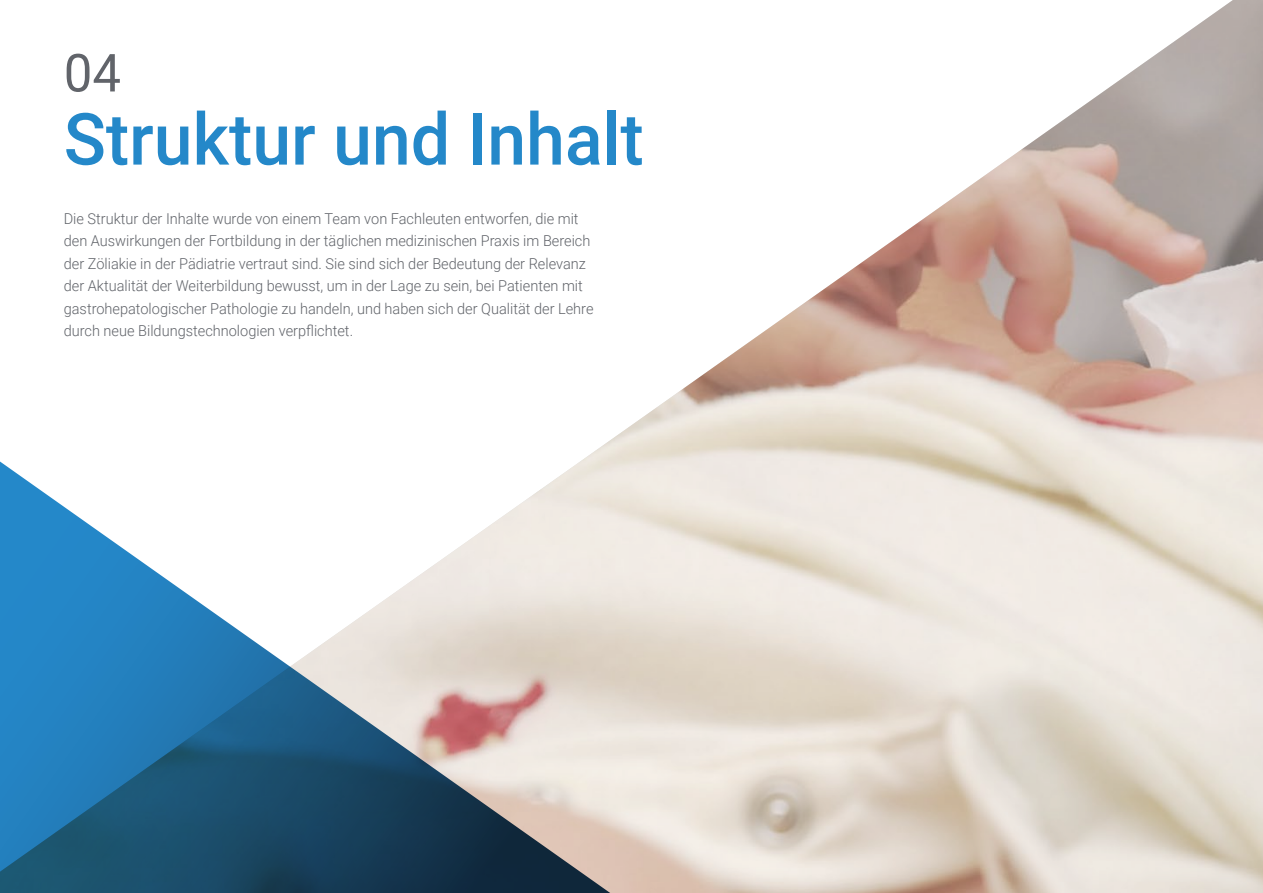
<style>
.page{position:relative;width:1263px;height:893px;background:#fff}
.page>*{position:absolute;margin:0;border:0;box-sizing:border-box;transform-origin:0 0}
.t1{font:500 72px "Roboto";color:#2488c9}
.t2{font:52.5px "Roboto";color:#61646a}
.t3{font:300 15px/22.5px "Roboto";color:#61646a}
</style>
<div class="page">
<img style="left:602px;top:0;width:661px;height:893px">
<svg style="left:0;top:446px;width:640px;height:447px"></svg>
<h2 class="t2" style="left:64px;top:36px;width:59px">04</h2>
<h1 class="t1" style="left:64px;top:89px;width:581px">Struktur und Inhalt</h1>
<p class="t3" style="left:64px;top:207px;width:531px">Die Struktur der Inhalte wurde von einem Team von Fachleuten entworfen, die mit den Auswirkungen der Fortbildung in der täglichen medizinischen Praxis im Bereich der Zöliakie in der Pädiatrie vertraut sind. Sie sind sich der Bedeutung der Relevanz der Aktualität der Weiterbildung bewusst, um in der Lage zu sein, bei Patienten mit gastrohepatologischer Pathologie zu handeln, und haben sich der Qualität der Lehre durch neue Bildungstechnologien verpflichtet.</p>
</div>
